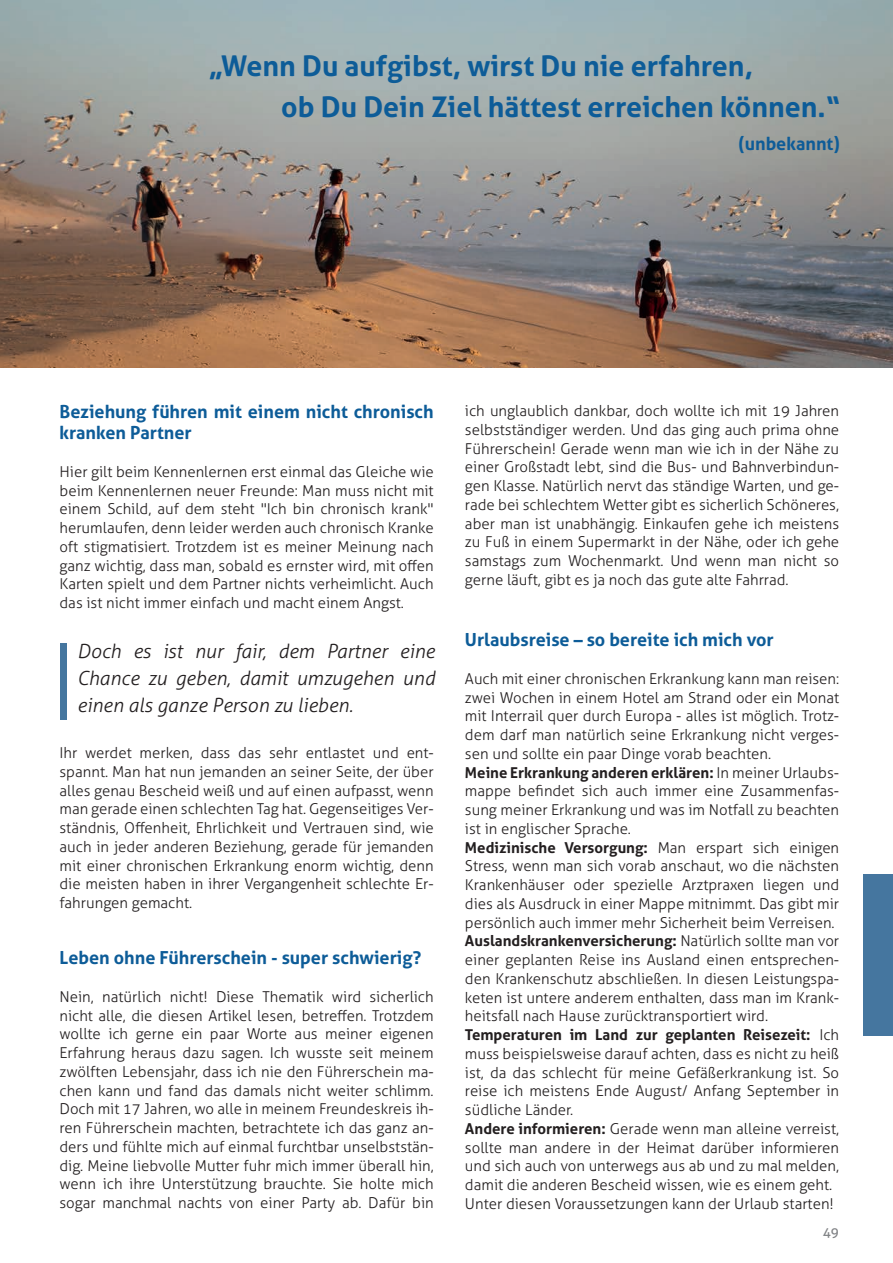
<style>
.page{position:relative;width:893px;height:1263px;background:#fff}
.page>*{position:absolute;margin:0;border:0;box-sizing:border-box;transform-origin:0 0}
.t1{font:700 28.5px/40.5px "Aller";color:#0d5c98}
.t2{font:italic 300 19.5px/27px "Aller";color:#231f20;text-align:justify}
.t3{font:700 18px/21px "Aller";color:#0d5c98}
.t4{font:300 15px/18.8px "Aller";color:#231f20;text-align:justify}
.t5{font:13.5px "Aller";color:#808285}
.s1{font-weight:700}
</style>
<div class="page">
<img style="left:0;top:0;width:893px;height:368px">
<div style="left:60px;top:643px;width:7px;height:77px;background:#45769f"></div>
<div style="left:863px;top:874px;width:30px;height:162px;background:#45769f"></div>
<h1 class="t1" style="left:281px;top:46px;width:561px;text-indent:-73px">„Wenn Du aufgibst, wirst Du nie erfahren,<br>ob Du Dein Ziel hättest erreichen können.“</h1>
<p class="t3" style="left:738px;top:133px;width:103px">(unbekannt)</p>
<p class="t3" style="left:60px;top:401px;width:376px">Beziehung führen mit einem nicht chronisch kranken Partner</p>
<p class="t4" style="left:60px;top:462px;width:376px">Hier gilt beim Kennenlernen erst einmal das Gleiche wie beim Kennenlernen neuer Freunde: Man muss nicht mit einem Schild, auf dem steht "Ich bin chronisch krank" herumlaufen, denn leider werden auch chronisch Kranke oft stigmatisiert. Trotzdem ist es meiner Meinung nach ganz wichtig, dass man, sobald es ernster wird, mit offen Karten spielt und dem Partner nichts verheimlicht. Auch das ist nicht immer einfach und macht einem Angst.</p>
<h2 class="t2" style="left:77px;top:638px;width:359px">Doch es ist nur fair, dem Partner eine Chance zu geben, damit umzugehen und einen als ganze Person zu lieben.</h2>
<p class="t4" style="left:60px;top:743px;width:376px">Ihr werdet merken, dass das sehr entlastet und ent&shy;spannt. Man hat nun jemanden an seiner Seite, der über alles genau Bescheid weiß und auf einen aufpasst, wenn man gerade einen schlechten Tag hat. Gegenseitiges Ver&shy;ständnis, Offenheit, Ehrlichkeit und Vertrauen sind, wie auch in jeder anderen Beziehung, gerade für jemanden mit einer chronischen Erkrankung enorm wichtig, denn die meisten haben in ihrer Vergangenheit schlechte Er&shy;fahrungen gemacht.</p>
<p class="t3" style="left:60px;top:947px;width:363px">Leben ohne Führerschein - super schwierig?</p>
<p class="t4" style="left:60px;top:987px;width:376px">Nein, natürlich nicht! Diese Thematik wird sicherlich nicht alle, die diesen Artikel lesen, betreffen. Trotzdem wollte ich gerne ein paar Worte aus meiner eigenen Erfahrung heraus dazu sagen. Ich wusste seit meinem zwölften Lebensjahr, dass ich nie den Führerschein ma&shy;chen kann und fand das damals nicht weiter schlimm.<br>Doch mit 17 Jahren, wo alle in meinem Freundeskreis ih&shy;ren Führerschein machten, betrachtete ich das ganz an&shy;ders und fühlte mich auf einmal furchtbar unselbststän&shy;dig. Meine liebvolle Mutter fuhr mich immer überall hin, wenn ich ihre Unterstützung brauchte. Sie holte mich sogar manchmal nachts von einer Party ab. Dafür bin</p>
<p class="t4" style="left:465px;top:401px;width:376px">ich unglaublich dankbar, doch wollte ich mit 19 Jahren selbstständiger werden. Und das ging auch prima ohne Führerschein! Gerade wenn man wie ich in der Nähe zu einer Großstadt lebt, sind die Bus- und Bahnverbindun&shy;gen Klasse. Natürlich nervt das ständige Warten, und ge&shy;rade bei schlechtem Wetter gibt es sicherlich Schöneres, aber man ist unabhängig. Einkaufen gehe ich meistens zu Fuß in einem Supermarkt in der Nähe, oder ich gehe samstags zum Wochenmarkt. Und wenn man nicht so gerne läuft, gibt es ja noch das gute alte Fahrrad.</p>
<p class="t3" style="left:465px;top:629px;width:310px">Urlaubsreise – so bereite ich mich vor</p>
<p class="t4" style="left:465px;top:669px;width:376px;text-align:left">Auch mit einer chronischen Erkrankung kann man reisen: zwei Wochen in einem Hotel am Strand oder ein Monat mit Interrail quer durch Europa - alles ist möglich. Trotz&shy;dem darf man natürlich seine Erkrankung nicht verges&shy;sen und sollte ein paar Dinge vorab beachten.<br><span class="s1">Meine Erkrankung anderen erklären:</span> In meiner Urlaubs&shy;mappe befindet sich auch immer eine Zusammenfas&shy;sung meiner Erkrankung und was im Notfall zu beachten ist in englischer Sprache.<br><span class="s1">Medizinische Versorgung:</span> Man erspart sich einigen Stress, wenn man sich vorab anschaut, wo die nächsten Krankenhäuser oder spezielle Arztpraxen liegen und dies als Ausdruck in einer Mappe mitnimmt. Das gibt mir persönlich auch immer mehr Sicherheit beim Verreisen.<br><span class="s1">Auslandskrankenversicherung:</span> Natürlich sollte man vor einer geplanten Reise ins Ausland einen entsprechen&shy;den Krankenschutz abschließen. In diesen Leistungspa&shy;keten ist untere anderem enthalten, dass man im Krank&shy;heitsfall nach Hause zurücktransportiert wird.<br><span class="s1">Temperaturen im Land zur geplanten Reisezeit:</span> Ich muss beispielsweise darauf achten, dass es nicht zu heiß ist, da das schlecht für meine Gefäßerkrankung ist. So reise ich meistens Ende August/ Anfang September in südliche Länder.<br><span class="s1">Andere informieren:</span> Gerade wenn man alleine verreist, sollte man andere in der Heimat darüber informieren und sich auch von unterwegs aus ab und zu mal melden, damit die anderen Bescheid wissen, wie es einem geht.<br>Unter diesen Voraussetzungen kann der Urlaub starten!</p>
<p class="t5" style="left:823px;top:1224px;width:18px">49</p>
</div>
